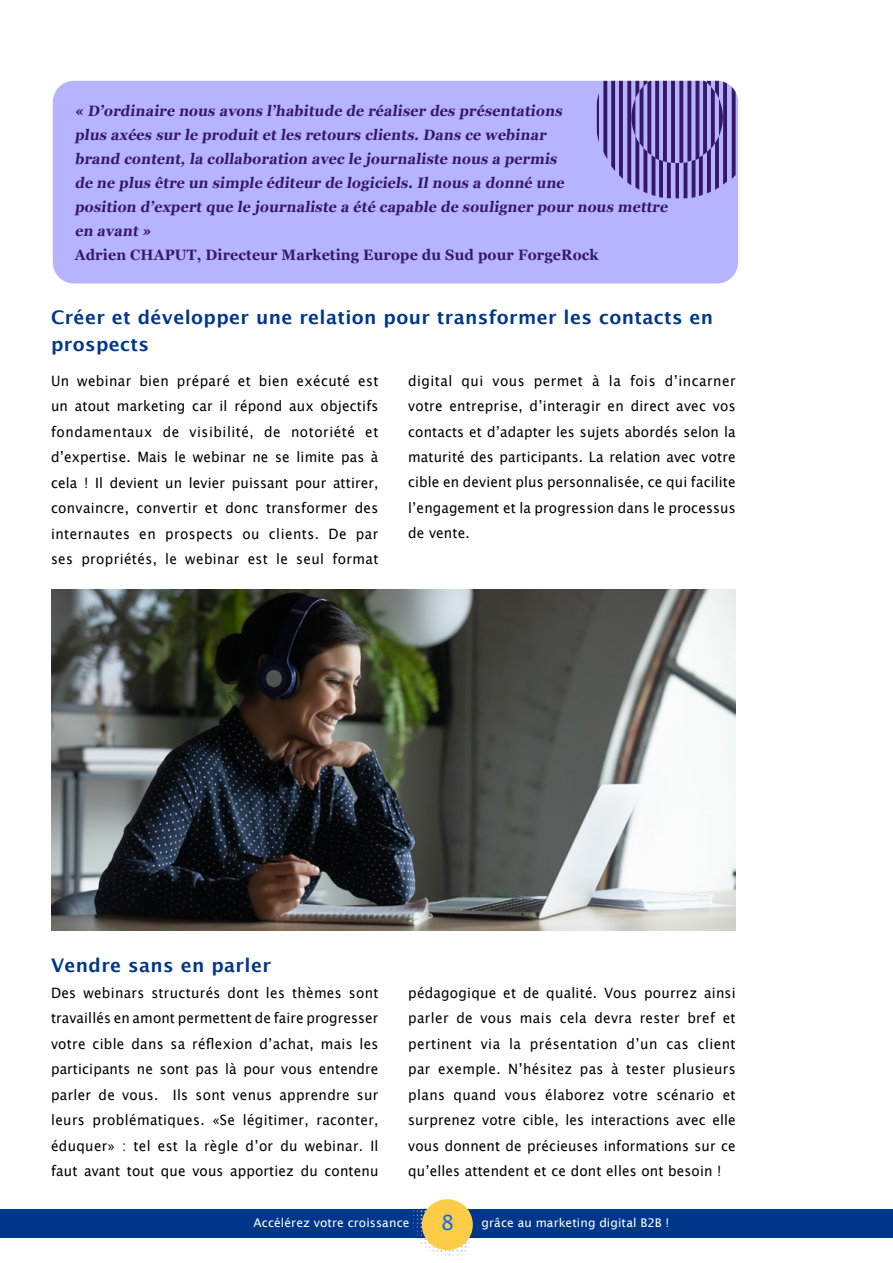
<style>
.page{position:relative;width:893px;height:1263px;background:#fff}
.page>*{position:absolute;margin:0;border:0;box-sizing:border-box;transform-origin:0 0}
.t1{font:21px "Lucida Sans";color:#136af0}
.t2{font:700 18.75px/27px "Lucida Grande";letter-spacing:.02em;color:#00378a}
.t3{font:700 15px/24px "Georgia";letter-spacing:.01em;color:#351967;scale:.95 1}
.t4{font:14.25px/25.5px "Lucida Grande";letter-spacing:.01em;color:#000;text-align:justify;scale:.95 1}
.t5{font:12px "Lucida Sans";letter-spacing:.01em;color:#fff}
</style>
<div class="page">
<div style="left:0;top:1209px;width:893px;height:29px;background:#00378a"></div>
<img style="left:409px;top:1208px;width:59px;height:48px">
<div style="left:422px;top:1199px;width:51px;height:51px;background:#ffcc48;border-radius:50%"></div>
<div style="left:53px;top:81px;width:685px;height:203px;background:#b6b3ff;border-radius:21px"></div>
<svg style="left:597px;top:81px;width:139px;height:117px"></svg>
<img style="left:51px;top:590px;width:685px;height:340px">
<p class="t3" style="left:75px;top:98px;width:629px">« D’ordinaire nous avons l’habitude de réaliser des présentations<br>plus axées sur le produit et les retours clients. Dans ce webinar<br>brand content, la collaboration avec le j ournaliste nous a permis<br>de ne plus être un simple éditeur de logiciels. Il nous a donné une<br>position d’expert que le j ournaliste a été capable de souligner pour nous mettre en avant »<br>Adrien CHAPUT, Directeur Marketing Europe du Sud pour ForgeRock</p>
<h2 class="t2" style="left:51px;top:303px;width:664px">Créer et développer une relation pour transformer les contacts en prospects</h2>
<p class="t4" style="left:51px;top:368px;width:346px">Un webinar bien préparé et bien exécuté est un atout marketing car il répond aux objectifs fondamentaux de visibilité, de notoriété et d’expertise. Mais le webinar ne se limite pas à cela ! Il devient un levier puissant pour attirer, convaincre, convertir et donc transformer des internautes en prospects ou clients. De par ses propriétés, le webinar est le seul format</p>
<p class="t4" style="left:408px;top:368px;width:346px">digital qui vous permet à la fois d’incarner votre entreprise, d’interagir en direct avec vos contacts et d’adapter les sujets abordés selon la maturité des participants. La relation avec votre cible en devient plus personnalisée, ce qui facilite l’engagement et la progression dans le processus de vente.</p>
<h2 class="t2" style="left:51px;top:952px;width:221px">Vendre sans en parler</h2>
<p class="t4" style="left:51px;top:980px;width:346px">Des webinars structurés dont les thèmes sont travaillés en amont permettent de faire progresser votre cible dans sa réflexion d’achat, mais les participants ne sont pas là pour vous entendre parler de vous. Ils sont venus apprendre sur leurs problématiques. «Se légitimer, raconter, éduquer» : tel est la règle d’or du webinar. Il faut avant tout que vous apportiez du contenu</p>
<p class="t4" style="left:408px;top:980px;width:346px">pédagogique et de qualité. Vous pourrez ainsi parler de vous mais cela devra rester bref et pertinent via la présentation d’un cas client par exemple. N’hésitez pas à tester plusieurs plans quand vous élaborez votre scénario et surprenez votre cible, les interactions avec elle vous donnent de précieuses informations sur ce qu’elles attendent et ce dont elles ont besoin !</p>
<h1 class="t1" style="left:441px;top:1211px;width:15px">8</h1>
<p class="t5" style="left:253px;top:1216px;width:157px">Accélérez votre croissance</p>
<p class="t5" style="left:482px;top:1216px;width:189px">grâce au marketing digital B2B !</p>
</div>
